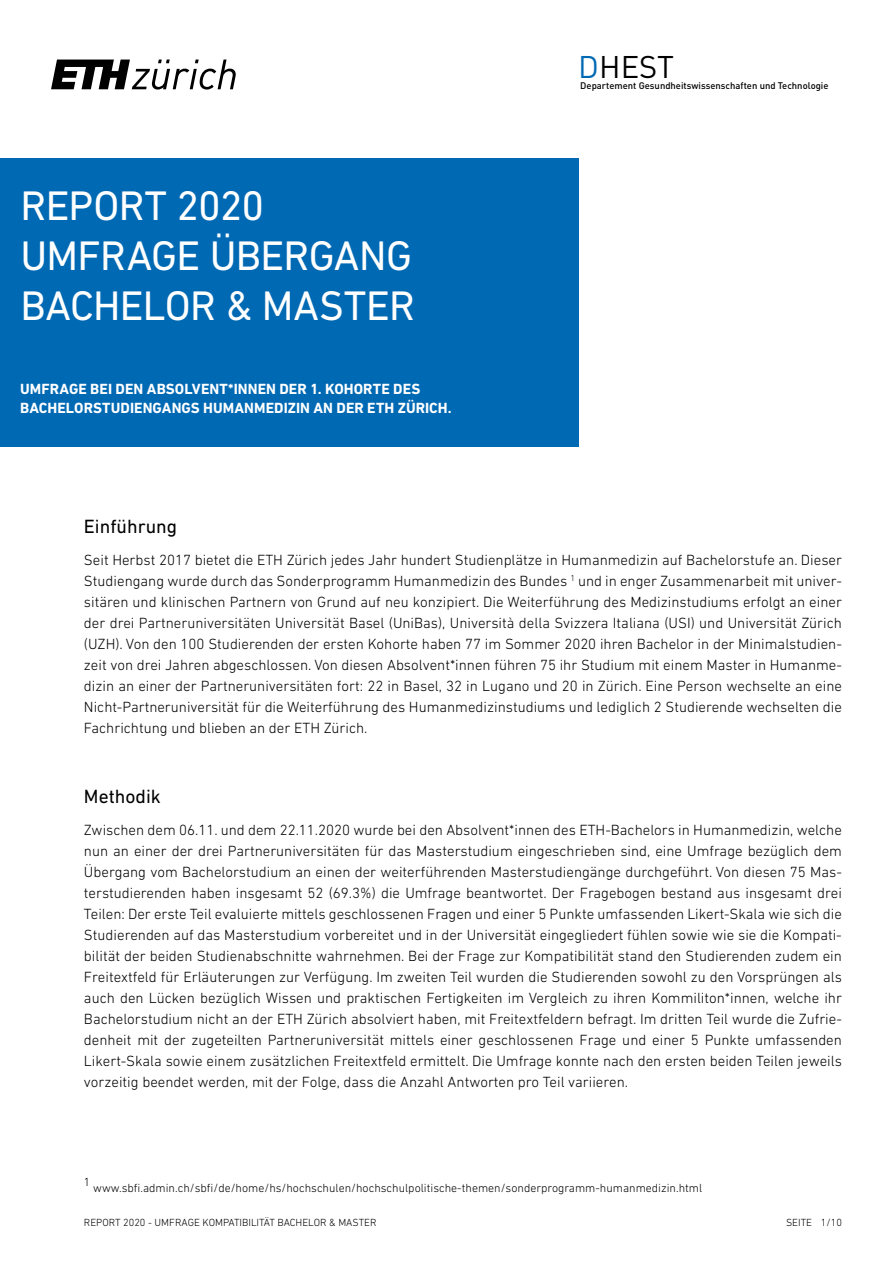
<style>
.page{position:relative;width:893px;height:1263px;background:#fff}
.page>*{position:absolute;margin:0;border:0;box-sizing:border-box;transform-origin:0 0}
.t1{font:42px/50.4px "DIN Next W1 G";letter-spacing:-.015em;color:#fff}
.t2{font:30.9px "DIN Pro";color:#000}
.t3{font:19.5px "DIN Next W1 G";color:#000}
.t4{font:300 15px/21px "DIN Next W1 G";color:#000;text-align:justify}
.t5{font:700 15px/19.5px "DIN Next W1 G";letter-spacing:.005em;color:#fff}
.t6{font:300 12px "DIN Next W1 G";color:#000}
.t7{font:300 10.5px "DIN Next W1 G";color:#000}
.t8{font:500 9.45px "DIN Pro";color:#000}
.s1{color:#0069b4}
</style>
<div class="page">
<svg style="left:51px;top:60px;width:185px;height:30px"></svg>
<div style="left:0;top:158px;width:578px;height:288px;background:#0069b4"></div>
<h2 class="t2" style="left:578px;top:42px;width:97px"><span class="s1">D</span>HEST</h2>
<h1 class="t1" style="left:21px;top:180px;width:396px">REPORT 2020<br>UMFRAGE ÜBERGANG<br>BACHELOR &amp; MASTER</h1>
<p class="t5" style="left:20px;top:379px;width:433px">UMFRAGE BEI DEN ABSOLVENT*INNEN DER 1. KOHORTE DES<br>BACHELORSTUDIENGANGS HUMANMEDIZIN AN DER ETH ZÜRICH.</p>
<h3 class="t3" style="left:84px;top:515px;width:95px">Einführung</h3>
<p class="t8" style="left:580px;top:78px;width:250px">Departement Gesundheitswissenschaften und Technologie</p>
<p class="t4" style="left:84px;top:550px;width:760px">Seit Herbst 2017 bietet die ETH Zürich jedes Jahr hundert Studienplätze in Humanmedizin auf Bachelorstufe an. Dieser Studiengang wurde durch das Sonderprogramm Humanmedizin des Bundes <sup>1</sup> und in enger Zusammenarbeit mit univer&shy;sitären und klinischen Partnern von Grund auf neu konzipiert. Die Weiterführung des Medizinstudiums erfolgt an einer der drei Partneruniversitäten Universität Basel (UniBas), Università della Svizzera Italiana (USI) und Universität Zürich (UZH). Von den 100 Studierenden der ersten Kohorte haben 77 im Sommer 2020 ihren Bachelor in der Minimalstudien&shy;zeit von drei Jahren abgeschlossen. Von diesen Absolvent*innen führen 75 ihr Studium mit einem Master in Humanme&shy;dizin an einer der Partneruniversitäten fort: 22 in Basel, 32 in Lugano und 20 in Zürich. Eine Person wechselte an eine Nicht-Partneruniversität für die Weiterführung des Humanmedizinstudiums und lediglich 2 Studierende wechselten die Fachrichtung und blieben an der ETH Zürich.</p>
<h3 class="t3" style="left:84px;top:785px;width:78px">Methodik</h3>
<p class="t4" style="left:84px;top:819px;width:759px">Zwischen dem 06.11. und dem 22.11.2020 wurde bei den Absolvent*innen des ETH-Bachelors in Humanmedizin, welche nun an einer der drei Partneruniversitäten für das Masterstudium eingeschrieben sind, eine Umfrage bezüglich dem Übergang vom Bachelorstudium an einen der weiterführenden Masterstudiengänge durchgeführt. Von diesen 75 Mas&shy;terstudierenden haben insgesamt 52 (69.3%) die Umfrage beantwortet. Der Fragebogen bestand aus insgesamt drei Teilen: Der erste Teil evaluierte mittels geschlossenen Fragen und einer 5 Punkte umfassenden Likert-Skala wie sich die Studierenden auf das Masterstudium vorbereitet und in der Universität eingegliedert fühlen sowie wie sie die Kompati&shy;bilität der beiden Studienabschnitte wahrnehmen. Bei der Frage zur Kompatibilität stand den Studierenden zudem ein Freitextfeld für Erläuterungen zur Verfügung. Im zweiten Teil wurden die Studierenden sowohl zu den Vorsprüngen als auch den Lücken bezüglich Wissen und praktischen Fertigkeiten im Vergleich zu ihren Kommiliton*innen, welche ihr Bachelorstudium nicht an der ETH Zürich absolviert haben, mit Freitextfeldern befragt. Im dritten Teil wurde die Zufrie&shy;denheit mit der zugeteilten Partneruniversität mittels einer geschlossenen Frage und einer 5 Punkte umfassenden Likert-Skala sowie einem zusätzlichen Freitextfeld ermittelt. Die Umfrage konnte nach den ersten beiden Teilen jeweils vorzeitig beendet werden, mit der Folge, dass die Anzahl Antworten pro Teil variieren.</p>
<p class="t6" style="left:84px;top:1175px;width:8px">1</p>
<p class="t6" style="left:93px;top:1181px;width:611px">www.sbfi.admin.ch/sbfi/de/home/hs/hochschulen/hochschulpolitische-themen/sonderprogramm-humanmedizin.html</p>
<p class="t7" style="left:84px;top:1217px;width:294px">REPORT 2020 - UMFRAGE KOMPATIBILITÄT BACHELOR &amp; MASTER</p>
<p class="t7" style="left:786px;top:1217px;width:57px">SEITE 1/10</p>
</div>
